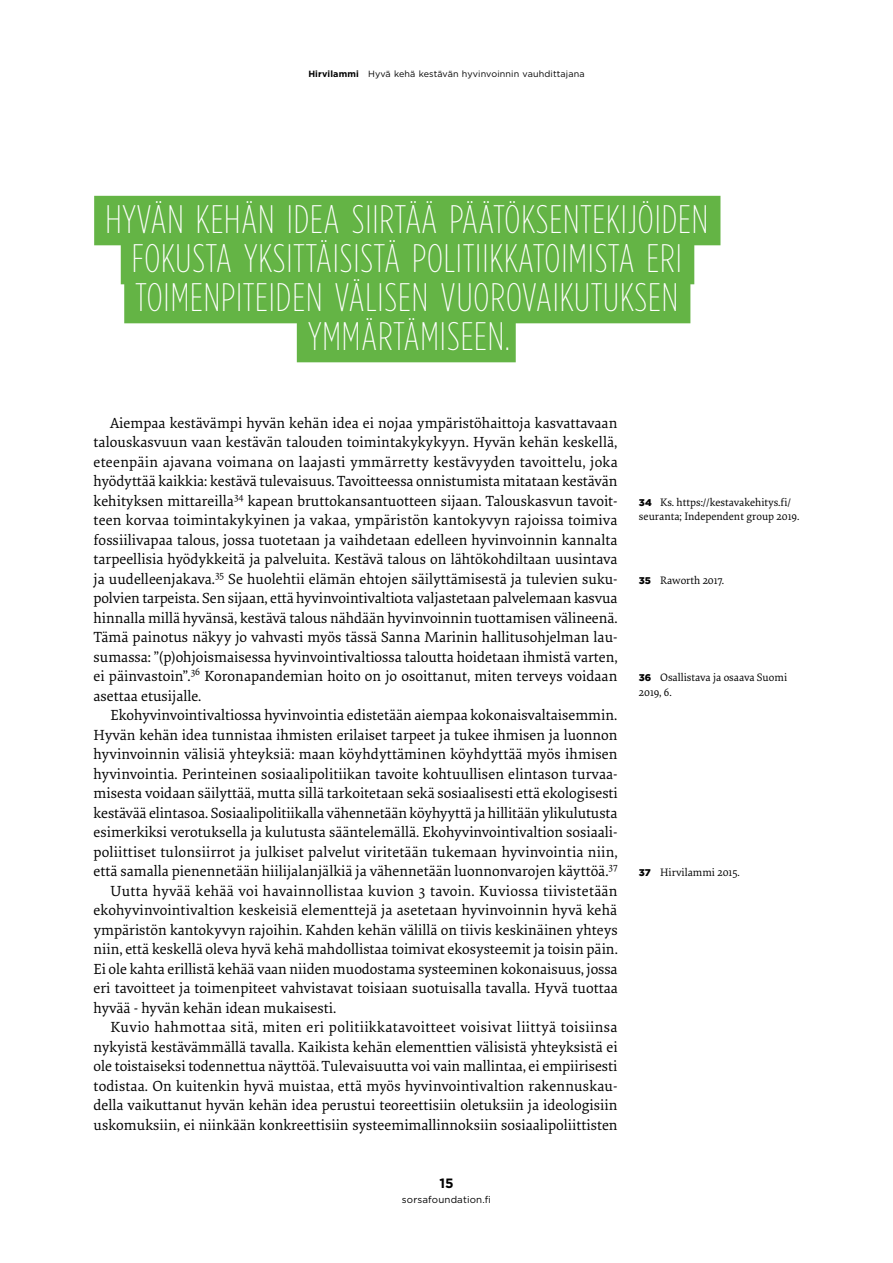
<style>
.page{position:relative;width:893px;height:1263px;background:#fff}
.page>*{position:absolute;margin:0;border:0;box-sizing:border-box;transform-origin:0 0}
.t1{font:200 39.75px/39px "Gotham Condensed";letter-spacing:.025em;color:#fff;text-align:center}
.t2{font:15.3px/19.5px "Elena Basic";color:#000;text-align:justify}
.t3{font:15.3px "Elena Basic";letter-spacing:.025em;color:#000}
.t4{font:15.3px "Elena Basic";letter-spacing:.02em;color:#000}
.t5{font:700 13.5px "Gotham";color:#000}
.t6{font:11.25px/14.7px "Elena Basic";color:#000}
.t7{font:9.75px "Gotham";letter-spacing:.015em;color:#000}
.t8{font:9px "Gotham";letter-spacing:.015em;color:#000}
.s1{font-weight:700}
.s2{font-family:"Gotham";font-weight:900;font-size:9.75px}
</style>
<div class="page">
<div style="left:94px;top:196px;width:626px;height:49px;background:#64b445"></div>
<div style="left:121px;top:235px;width:573px;height:49px;background:#64b445"></div>
<div style="left:124px;top:274px;width:566px;height:49px;background:#64b445"></div>
<div style="left:297px;top:313px;width:219px;height:49px;background:#64b445"></div>
<p class="t8" style="left:308px;top:68px;width:278px"><span class="s1">Hirvilammi</span> Hyvä kehä kestävän hyvinvoinnin vauhdittajana</p>
<h1 class="t1" style="left:105px;top:199px;width:604px">HYVÄN KEHÄN IDEA SIIRTÄÄ PÄÄTÖKSENTEKIJÖIDEN FOKUSTA YKSITTÄISISTÄ POLITIIKKATOIMISTA ERI TOIMENPITEIDEN VÄLISEN VUOROVAIKUTUKSEN YMMÄRTÄMISEEN.</h1>
<p class="t2" style="left:94px;top:412px;width:526px;text-indent:17px">Aiempaa kestävämpi hyvän kehän idea ei nojaa ympäristöhaittoja kasvattavaan talouskasvuun vaan kestävän talouden toimintakykykyyn. Hyvän kehän keskellä, eteenpäin ajavana voimana on laajasti ymmärretty kestävyyden tavoittelu, joka hyödyttää kaikkia: kestävä tulevaisuus. Tavoitteessa onnistumista mitataan kestävän kehityksen mittareilla<sup>34</sup> kapean bruttokansantuotteen sijaan. Talouskasvun tavoit&shy;teen korvaa toimintakykyinen ja vakaa, ympäristön kantokyvyn rajoissa toimiva fossiilivapaa talous, jossa tuotetaan ja vaihdetaan edelleen hyvinvoinnin kannalta tarpeellisia hyödykkeitä ja palveluita. Kestävä talous on lähtökohdiltaan uusintava ja uudelleenjakava.<sup>35</sup> Se huolehtii elämän ehtojen säilyttämisestä ja tulevien suku&shy;polvien tarpeista. Sen sijaan, että hyvinvointivaltiota valjastetaan palvelemaan kasvua hinnalla millä hyvänsä, kestävä talous nähdään hyvinvoinnin tuottamisen välineenä.<br>Tämä painotus näkyy jo vahvasti myös tässä Sanna Marinin hallitusohjelman lau&shy;sumassa: ”(p)ohjoismaisessa hyvinvointivaltiossa taloutta hoidetaan ihmistä varten, ei päinvastoin”.<sup>36</sup> Koronapandemian hoito on jo osoittanut, miten terveys voidaan asettaa etusijalle.</p>
<p class="t2" style="left:111px;top:705px;width:508px">Ekohyvinvointivaltiossa hyvinvointia edistetään aiempaa kokonaisvaltaisemmin.</p>
<p class="t2" style="left:94px;top:724px;width:526px">Hyvän kehän idea tunnistaa ihmisten erilaiset tarpeet ja tukee ihmisen ja luonnon</p>
<p class="t2" style="left:94px;top:744px;width:526px">hyvinvoinnin välisiä yhteyksiä: maan köyhdyttäminen köyhdyttää myös ihmisen</p>
<p class="t2" style="left:94px;top:763px;width:526px">hyvinvointia. Perinteinen sosiaalipolitiikan tavoite kohtuullisen elintason turvaa-</p>
<p class="t2" style="left:94px;top:783px;width:526px">misesta voidaan säilyttää, mutta sillä tarkoitetaan sekä sosiaalisesti että ekologisesti</p>
<p class="t2" style="left:94px;top:802px;width:525px">kestävää elintasoa. Sosiaalipolitiikalla vähennetään köyhyyttä ja hillitään ylikulutusta</p>
<p class="t2" style="left:94px;top:822px;width:526px">esimerkiksi verotuksella ja kulutusta sääntelemällä. Ekohyvinvointivaltion sosiaali-</p>
<p class="t2" style="left:94px;top:841px;width:526px">poliittiset tulonsiirrot ja julkiset palvelut viritetään tukemaan hyvinvointia niin,</p>
<p class="t2" style="left:94px;top:861px;width:526px">että samalla pienennetään hiilijalanjälkiä ja vähennetään luonnonvarojen käyttöä.<sup>37</sup></p>
<p class="t4" style="left:111px;top:880px;width:509px">Uutta hyvää kehää voi havainnollistaa kuvion 3 tavoin. Kuviossa tiivistetään</p>
<p class="t2" style="left:94px;top:900px;width:525px">ekohyvinvointivaltion keskeisiä elementtejä ja asetetaan hyvinvoinnin hyvä kehä</p>
<p class="t2" style="left:94px;top:919px;width:526px">ympäristön kantokyvyn rajoihin. Kahden kehän välillä on tiivis keskinäinen yhteys</p>
<p class="t2" style="left:94px;top:939px;width:526px">niin, että keskellä oleva hyvä kehä mahdollistaa toimivat ekosysteemit ja toisin päin.</p>
<p class="t2" style="left:94px;top:958px;width:526px">Ei ole kahta erillistä kehää vaan niiden muodostama systeeminen kokonaisuus, jossa</p>
<p class="t2" style="left:94px;top:978px;width:526px">eri tavoitteet ja toimenpiteet vahvistavat toisiaan suotuisalla tavalla. Hyvä tuottaa</p>
<p class="t2" style="left:94px;top:997px;width:244px">hyvää - hyvän kehän idean mukaisesti.</p>
<p class="t3" style="left:111px;top:1017px;width:509px">Kuvio hahmottaa sitä, miten eri politiikkatavoitteet voisivat liittyä toisiinsa</p>
<p class="t2" style="left:94px;top:1036px;width:526px">nykyistä kestävämmällä tavalla. Kaikista kehän elementtien välisistä yhteyksistä ei</p>
<p class="t2" style="left:94px;top:1056px;width:525px">ole toistaiseksi todennettua näyttöä. Tulevaisuutta voi vain mallintaa, ei empiirisesti</p>
<p class="t2" style="left:94px;top:1075px;width:526px">todistaa. On kuitenkin hyvä muistaa, että myös hyvinvointivaltion rakennuskau-</p>
<p class="t2" style="left:94px;top:1095px;width:525px">della vaikuttanut hyvän kehän idea perustui teoreettisiin oletuksiin ja ideologisiin</p>
<p class="t2" style="left:94px;top:1114px;width:526px">uskomuksiin, ei niinkään konkreettisiin systeemimallinnoksiin sosiaalipoliittisten</p>
<p class="t5" style="left:439px;top:1174px;width:16px">15</p>
<p class="t7" style="left:402px;top:1193px;width:91px">sorsafoundation.fi</p>
<p class="t6" style="left:639px;top:494px;width:162px"><span class="s2">34</span> Ks. https://kestavakehitys.fi/ seuranta; Independent group 2019.</p>
<p class="t6" style="left:639px;top:572px;width:87px"><span class="s2">35</span> Raworth 2017.</p>
<p class="t6" style="left:639px;top:669px;width:150px"><span class="s2">36</span> Osallistava ja osaava Suomi<br>2019, 6.</p>
<p class="t6" style="left:639px;top:864px;width:103px"><span class="s2">37</span> Hirvilammi 2015.</p>
</div>
